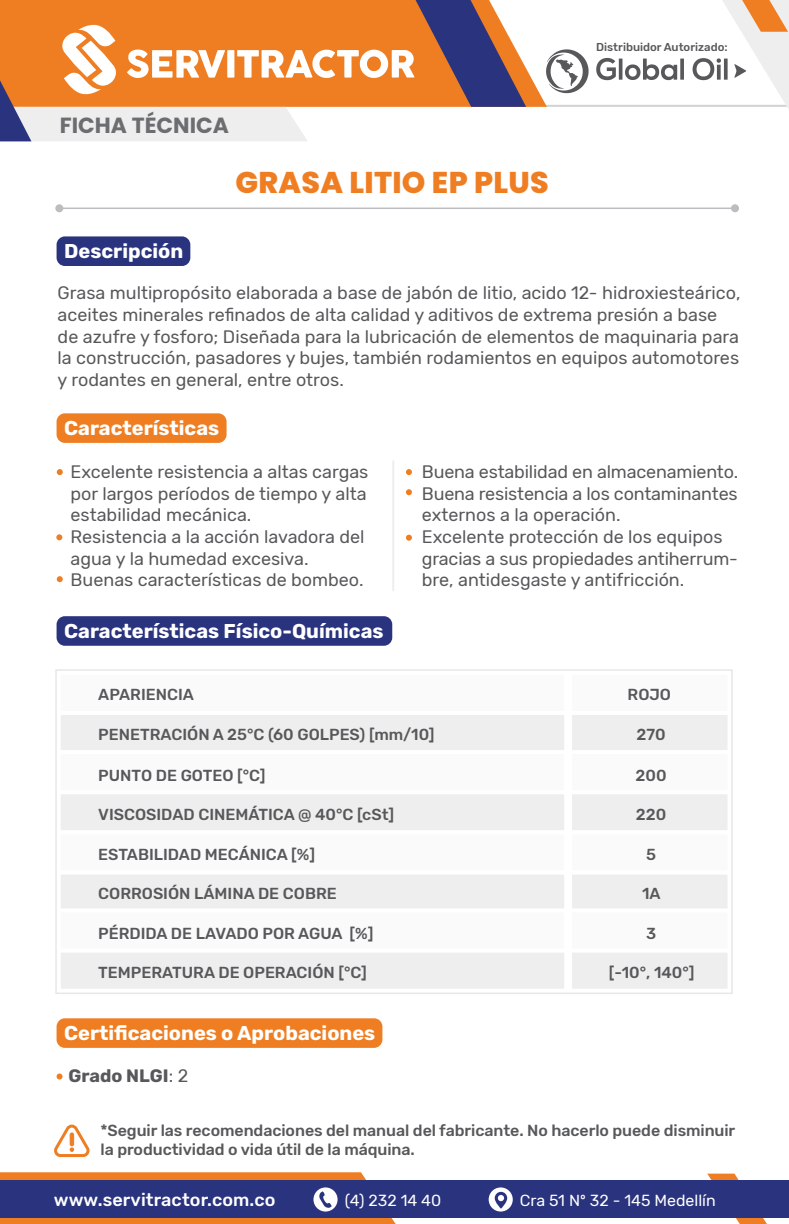
<style>
.page{position:relative;width:789px;height:1224px;background:#fff}
.page>*{position:absolute;margin:0;border:0;box-sizing:border-box;transform-origin:0 0}
.t1{font:800 30px "Poppins";letter-spacing:.01em;color:#ef7e22}
.t2{font:700 22px "Poppins";color:#6c6d70}
.t3{font:700 20px "Rubik";color:#fff}
.t4{font:18px/21.6px "Rubik";color:#57585a}
.t5{font:500 18px "Rubik";letter-spacing:.005em;color:#fff}
.t6{font:700 18px "Rubik";color:#57585a}
.t7{font:500 16px/19.2px "Rubik";color:#57585a}
.t8{font:16px "Rubik";color:#fff}
.t9{font:500 11.4px "Rubik";color:#57585a}
.s1{font-weight:400}
</style>
<div class="page">
<hr style="left:58px;top:208px;width:677px;height:1px;background:#bcbdc0">
<div style="left:731px;top:204px;width:8px;height:8px;border:2px solid #bcbdc0;border-radius:50%"></div>
<div style="left:55px;top:204px;width:8px;height:8px;border:2px solid #bcbdc0;border-radius:50%"></div>
<svg style="left:707px;top:1174px;width:60px;height:50px"></svg>
<div style="left:0;top:1180px;width:789px;height:38px;background:#2a337e"></div>
<svg style="left:488px;top:1187px;width:25px;height:25px"></svg>
<svg style="left:0;top:1172px;width:510px;height:52px"></svg>
<div style="left:57px;top:236px;width:133px;height:30px;background:#2a337e;border-radius:8px"></div>
<div style="left:57px;top:1018px;width:325px;height:30px;background:#ef7e22;border-radius:8px"></div>
<div style="left:57px;top:616px;width:335px;height:30px;background:#2a337e;border-radius:8px"></div>
<div style="left:57px;top:413px;width:169px;height:30px;background:#ef7e22;border-radius:8px"></div>
<hr style="left:392px;top:461px;width:2px;height:129px;background:#eeeeef">
<svg style="left:57px;top:469px;width:6px;height:6px"></svg>
<svg style="left:56px;top:534px;width:6px;height:6px"></svg>
<svg style="left:57px;top:576px;width:6px;height:6px"></svg>
<svg style="left:406px;top:469px;width:6px;height:6px"></svg>
<svg style="left:406px;top:489px;width:6px;height:6px"></svg>
<svg style="left:406px;top:535px;width:6px;height:6px"></svg>
<svg style="left:57px;top:1074px;width:6px;height:6px"></svg>
<svg style="left:55px;top:669px;width:677px;height:325px"></svg>
<svg style="left:54px;top:1124px;width:36px;height:33px"></svg>
<div style="left:70px;top:1133px;width:4px;height:13px;border:1px solid #ef7e22;border-radius:2px"></div>
<hr style="left:544px;top:105px;width:245px;height:2px;background:#d1d2d4">
<svg style="left:526px;top:68px;width:21px;height:39px"></svg>
<svg style="left:0;top:0;width:526px;height:141px"></svg>
<svg style="left:546px;top:49px;width:42px;height:44px"></svg>
<svg style="left:596px;top:0;width:193px;height:109px"></svg>
<p class="t2" style="left:60px;top:113px;width:171px">FICHA TÉCNICA</p>
<p class="t3" style="left:64px;top:239px;width:121px">Descripción</p>
<h1 class="t1" style="left:235px;top:165px;width:315px">GRASA LITIO EP PLUS</h1>
<p class="t9" style="left:596px;top:40px;width:133px">Distribuidor Autorizado:</p>
<p class="t4" style="left:58px;top:283px;width:684px">Grasa multipropósito elaborada a base de jabón de litio, acido 12- hidroxiesteárico, aceites minerales refinados de alta calidad y aditivos de extrema presión a base de azufre y fosforo; Diseñada para la lubricación de elementos de maquinaria para la construcción, pasadores y bujes, también rodamientos en equipos automotores y rodantes en general, entre otros.</p>
<p class="t3" style="left:64px;top:416px;width:157px">Características</p>
<p class="t4" style="left:71px;top:462px;width:299px">Excelente resistencia a altas cargas por largos períodos de tiempo y alta estabilidad mecánica.<br>Resistencia a la acción lavadora del agua y la humedad excesiva.<br>Buenas características de bombeo.</p>
<p class="t4" style="left:422px;top:462px;width:318px">Buena estabilidad en almacenamiento.<br>Buena resistencia a los contaminantes externos a la operación.<br>Excelente protección de los equipos gracias a sus propiedades antiherrum&shy;bre, antidesgaste y antifricción.</p>
<p class="t3" style="left:64px;top:619px;width:321px">Características Físico-Químicas</p>
<p class="t7" style="left:98px;top:685px;width:97px">APARIENCIA</p>
<p class="t7" style="left:98px;top:725px;width:338px">PENETRACIÓN A 25°C (60 GOLPES) [mm/10]</p>
<p class="t7" style="left:98px;top:766px;width:169px">PUNTO DE GOTEO [°C]</p>
<p class="t7" style="left:98px;top:805px;width:297px">VISCOSIDAD CINEMÁTICA @ 40°C [cSt]</p>
<p class="t7" style="left:98px;top:845px;width:218px">ESTABILIDAD MECÁNICA [%]</p>
<p class="t7" style="left:98px;top:884px;width:240px">CORROSIÓN LÁMINA DE COBRE</p>
<p class="t7" style="left:98px;top:924px;width:277px">PÉRDIDA DE LAVADO POR AGUA [%]</p>
<p class="t7" style="left:98px;top:963px;width:270px">TEMPERATURA DE OPERACIÓN [°C]</p>
<p class="t3" style="left:64px;top:1021px;width:313px">Certificaciones o Aprobaciones</p>
<p class="t6" style="left:68px;top:1066px;width:121px">Grado NLGI<span class="s1">: 2</span></p>
<p class="t7" style="left:627px;top:685px;width:45px">ROJO</p>
<p class="t7" style="left:636px;top:725px;width:31px">270</p>
<p class="t7" style="left:635px;top:766px;width:33px">200</p>
<p class="t7" style="left:636px;top:805px;width:32px">220</p>
<p class="t7" style="left:646px;top:845px;width:11px">5</p>
<p class="t7" style="left:642px;top:884px;width:20px">1A</p>
<p class="t7" style="left:646px;top:924px;width:12px">3</p>
<p class="t7" style="left:609px;top:963px;width:87px">[-10°, 140°]</p>
<p class="t7" style="left:101px;top:1121px;width:636px">*Seguir las recomendaciones del manual del fabricante. No hacerlo puede disminuir la productividad o vida útil de la máquina.</p>
<p class="t5" style="left:54px;top:1189px;width:223px">www.servitractor.com.co</p>
<p class="t8" style="left:345px;top:1191px;width:98px">(4) 232 14 40</p>
<p class="t8" style="left:520px;top:1192px;width:197px">Cra 51 Nº 32 - 145 Medellín</p>
</div>
